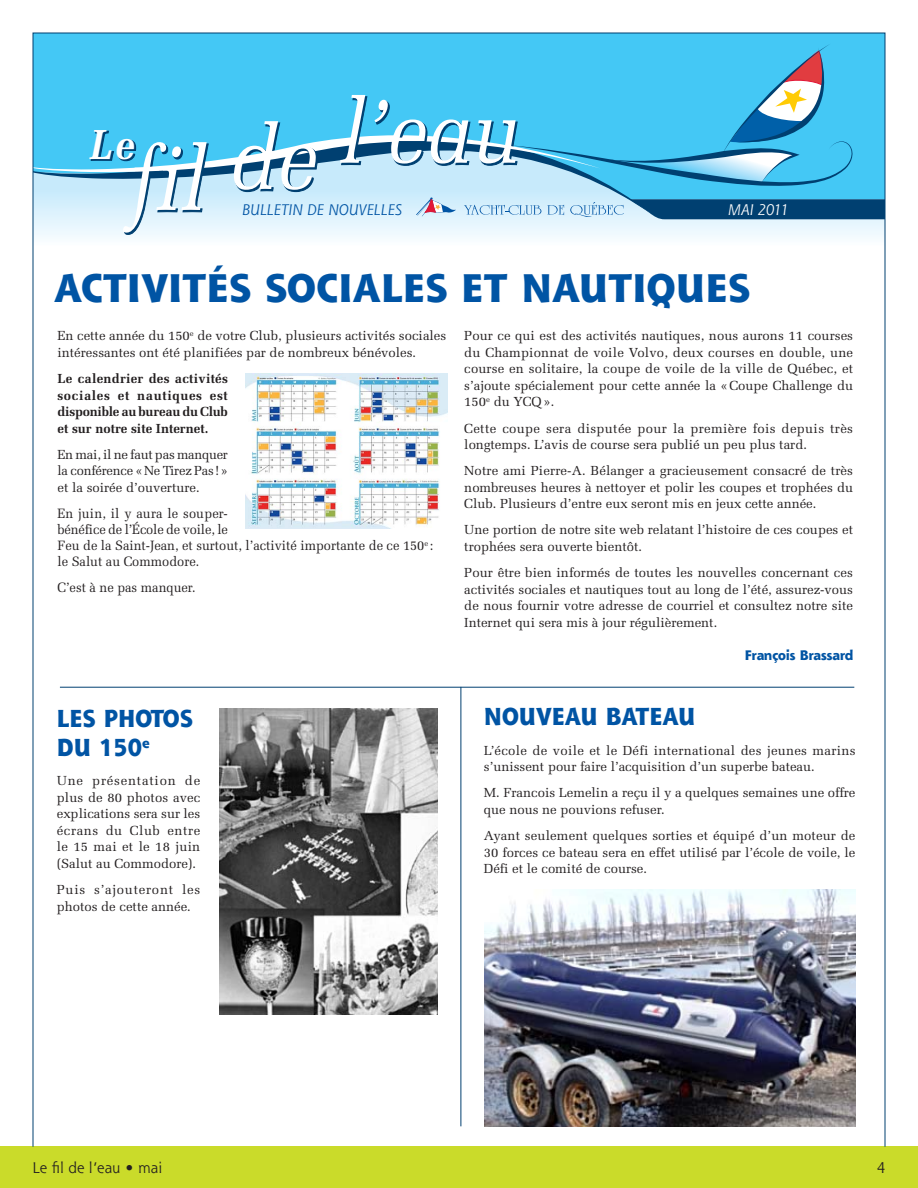
<style>
.page{position:relative;width:918px;height:1188px;background:#fff}
.page>*{position:absolute;margin:0;border:0;box-sizing:border-box;transform-origin:0 0}
.t1{font:italic 700 42px "Melior";color:#fff;scale:.88 1}
.t2{font:800 39px "Shannon";color:#0054a4}
.t3{font:800 24px/28.8px "Shannon";color:#0054a4;scale:.95 1}
.t4{font:italic 15px "Shannon";color:#0054a4}
.t5{font:15px "Shannon";color:#231f20}
.t6{font:italic 15px "Shannon";color:#fff}
.t7{font:13.5px/16.2px "Melior";color:#231f20;scale:.95 1}
.t8{font:800 13.5px "Shannon";color:#0054a4;scale:.95 1}
.t9{font:13.2px/16.5px "Melior";color:#231f20;text-align:justify}
.t10{font:13.2px/16.5px "Melior";letter-spacing:.02em;color:#231f20}
.t11{font:13.2px/16.5px "Melior";letter-spacing:.025em;color:#231f20}
.t12{font:700 13.2px/16.5px "Melior";color:#231f20;text-align:justify}
.t13{font:13.2px/16.5px "Melior";letter-spacing:.03em;color:#231f20}
</style>
<div class="page">
<img style="left:245px;top:373px;width:202px;height:155px">
<hr style="left:60px;top:687px;width:794px;height:1px;background:#004071">
<hr style="left:461px;top:687px;width:1px;height:439px;background:#004071">
<img style="left:219px;top:708px;width:218px;height:306px">
<img style="left:485px;top:890px;width:371px;height:237px">
<hr style="left:35px;top:236px;width:848px;height:2px;background:#f3fafe">
<div style="left:35px;top:35px;width:848px;height:9px;background:#44c8f5"></div>
<svg style="left:35px;top:44px;width:848px;height:192px;background:#70c9ea"></svg>
<div style="left:0;top:1147px;width:918px;height:41px;background:#cadb2a"></div>
<h1 class="t1" style="left:90px;top:127px;width:53px">Le</h1>
<p class="t4" style="left:242px;top:203px;width:161px">BULLETIN DE NOUVELLES</p>
<p class="t6" style="left:728px;top:203px;width:62px">MAI 2011</p>
<h2 class="t2" style="left:54px;top:272px;width:698px">ACTIVITÉS SOCIALES ET NAUTIQUES</h2>
<p class="t9" style="left:58px;top:329px;width:390px">En cette année du 150<sup>e</sup> de votre Club, plusieurs activités sociales intéressantes ont été planifiées par de nombreux bénévoles.</p>
<p class="t12" style="left:58px;top:372px;width:172px">Le calendrier des activités sociales et nautiques est disponible au bureau du Club et sur notre site Internet.</p>
<p class="t9" style="left:58px;top:447px;width:172px">En mai, il ne faut pas manquer la conférence « Ne Tirez Pas ! » et la soirée d’ouverture.</p>
<p class="t7" style="left:58px;top:506px;width:397px">En juin, il y aura le souper-<br>bénéfice de l’École de voile, le<br>Feu de la Saint-Jean, et surtout, l’activité importante de ce 150<sup>e</sup> : le Salut au Commodore.</p>
<p class="t7" style="left:58px;top:581px;width:147px">C’est à ne pas manquer.</p>
<p class="t9" style="left:464px;top:329px;width:390px">Pour ce qui est des activités nautiques, nous aurons 11 courses du Championnat de voile Volvo, deux courses en double, une course en solitaire, la coupe de voile de la ville de Québec, et s’ajoute spécialement pour cette année la « Coupe Challenge du 150<sup>e</sup> du YCQ ».</p>
<p class="t11" style="left:464px;top:421px;width:390px">Cette coupe sera disputée pour la première fois depuis très longtemps. L’avis de course sera publié un peu plus tard.</p>
<p class="t9" style="left:464px;top:464px;width:390px">Notre ami Pierre-A. Bélanger a gracieusement consacré de très nombreuses heures à nettoyer et polir les coupes et trophées du Club. Plusieurs d’entre eux seront mis en jeux cette année.</p>
<p class="t9" style="left:464px;top:523px;width:390px">Une portion de notre site web relatant l’histoire de ces coupes et trophées sera ouverte bientôt.</p>
<p class="t9" style="left:464px;top:566px;width:390px">Pour être bien informés de toutes les nouvelles concernant ces activités sociales et nautiques tout au long de l’été, assurez-vous de nous fournir votre adresse de courriel et consultez notre site Internet qui sera mis à jour régulièrement.</p>
<p class="t8" style="left:745px;top:650px;width:116px">François Brassard</p>
<h3 class="t3" style="left:57px;top:706px;width:145px">LES PHOTOS<br>DU 150<sup>e</sup></h3>
<p class="t9" style="left:57px;top:774px;width:145px">Une présentation de plus de 80 photos avec explications sera sur les écrans du Club entre le 15 mai et le 18 juin (Salut au Commodore).</p>
<p class="t13" style="left:57px;top:883px;width:145px">Puis s’ajouteront les photos de cette année.</p>
<h3 class="t3" style="left:484px;top:704px;width:224px">NOUVEAU BATEAU</h3>
<p class="t10" style="left:484px;top:743px;width:373px">L’école de voile et le Défi international des jeunes marins s’unissent pour faire l’acquisition d’un superbe bateau.</p>
<p class="t9" style="left:484px;top:786px;width:373px">M. Francois Lemelin a reçu il y a quelques semaines une offre que nous ne pouvions refuser.</p>
<p class="t9" style="left:484px;top:828px;width:373px">Ayant seulement quelques sorties et équipé d’un moteur de 30 forces ce bateau sera en effet utilisé par l’école de voile, le Défi et le comité de course.</p>
<p class="t5" style="left:33px;top:1162px;width:131px">Le fil de l’eau • mai</p>
<p class="t5" style="left:877px;top:1162px;width:10px">4</p>
</div>
